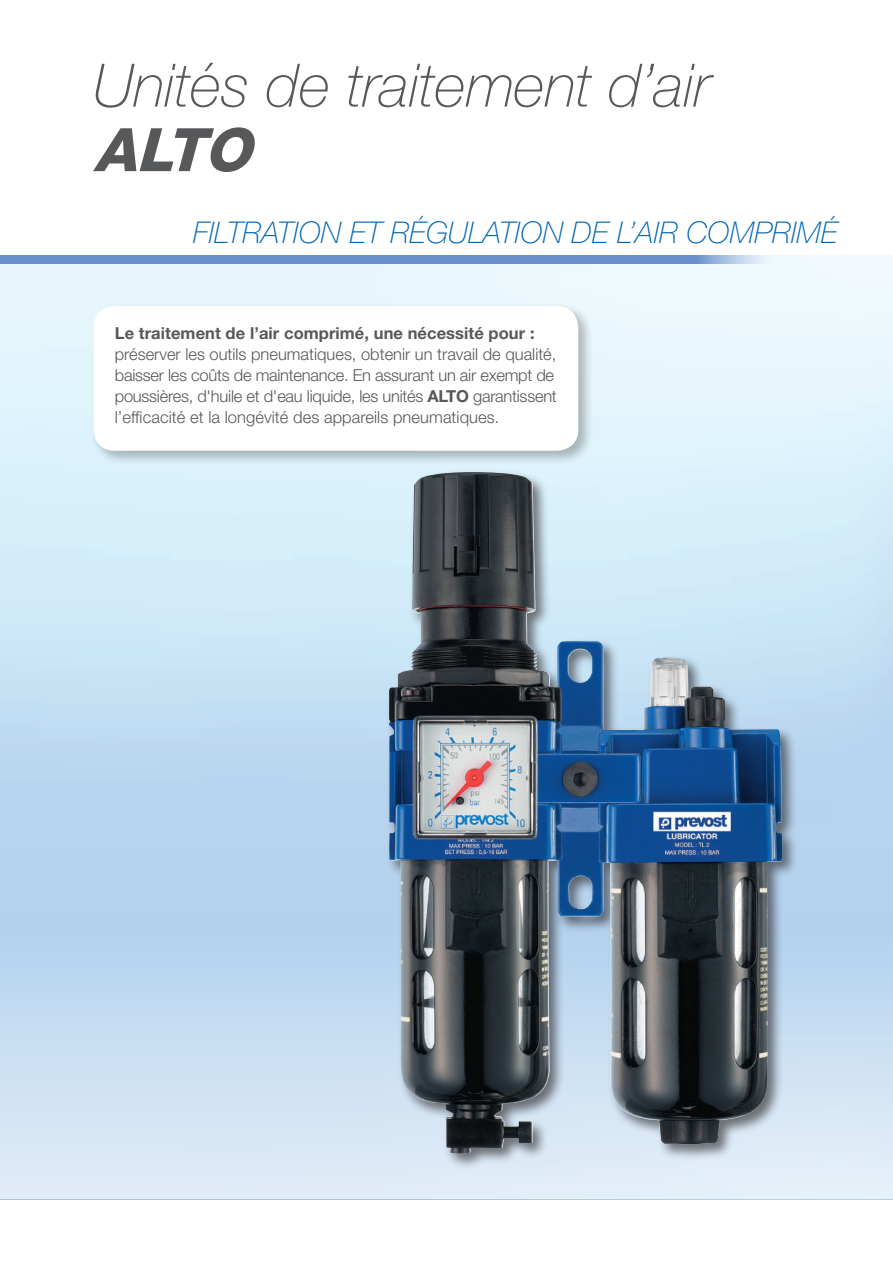
<style>
.page{position:relative;width:893px;height:1263px;background:#fff}
.page>*{position:absolute;margin:0;border:0;box-sizing:border-box;transform-origin:0 0}
.t1{font:italic 100 60px "Helvetica Neue LT Std";color:#57585a}
.t2{font:italic 800 60px "Helvetica Neue LT Std";color:#57585a}
.t3{font:italic 100 30px "Helvetica Neue LT Std";color:#0166b3}
.t4{font:300 16.5px/21px "Helvetica Neue LT Std";letter-spacing:-.015em;color:#57585a}
.t5{font:700 16.5px "Helvetica Neue LT Std";letter-spacing:.005em;color:#57585a}
.s1{font-weight:700}
</style>
<div class="page">
<svg style="left:0;top:255px;width:893px;height:9px;background:#82a3d3"></svg>
<div style="left:0;top:850px;width:893px;height:349px;background:linear-gradient(to bottom,#accdec,#e1ecf7)"></div>
<div style="left:91px;top:303px;width:502px;height:163px;background:#231f20;opacity:.3"></div>
<div style="left:94px;top:306px;width:484px;height:145px;background:#fff;border-radius:21px"></div>
<div style="left:386px;top:469px;width:412px;height:700px;background:#231f20;opacity:.6"></div>
<img style="left:389px;top:478px;width:394px;height:676px">
<h1 class="t1" style="left:94px;top:51px;width:618px">Unités de traitement d’air</h1>
<h1 class="t2" style="left:94px;top:114px;width:177px">ALTO</h1>
<h2 class="t3" style="left:193px;top:215px;width:646px">FILTRATION ET RÉGULATION DE L’AIR COMPRIMÉ</h2>
<p class="t5" style="left:115px;top:323px;width:421px">Le traitement de l’air comprimé, une nécessité pour :</p>
<p class="t4" style="left:115px;top:343px;width:443px">préserver les outils pneumatiques, obtenir un travail de qualité, baisser les coûts de maintenance. En assurant un air exempt de poussières, d'huile et d'eau liquide, les unités <span class="s1">ALTO</span> garantissent l’efficacité et la longévité des appareils pneumatiques.</p>
</div>
